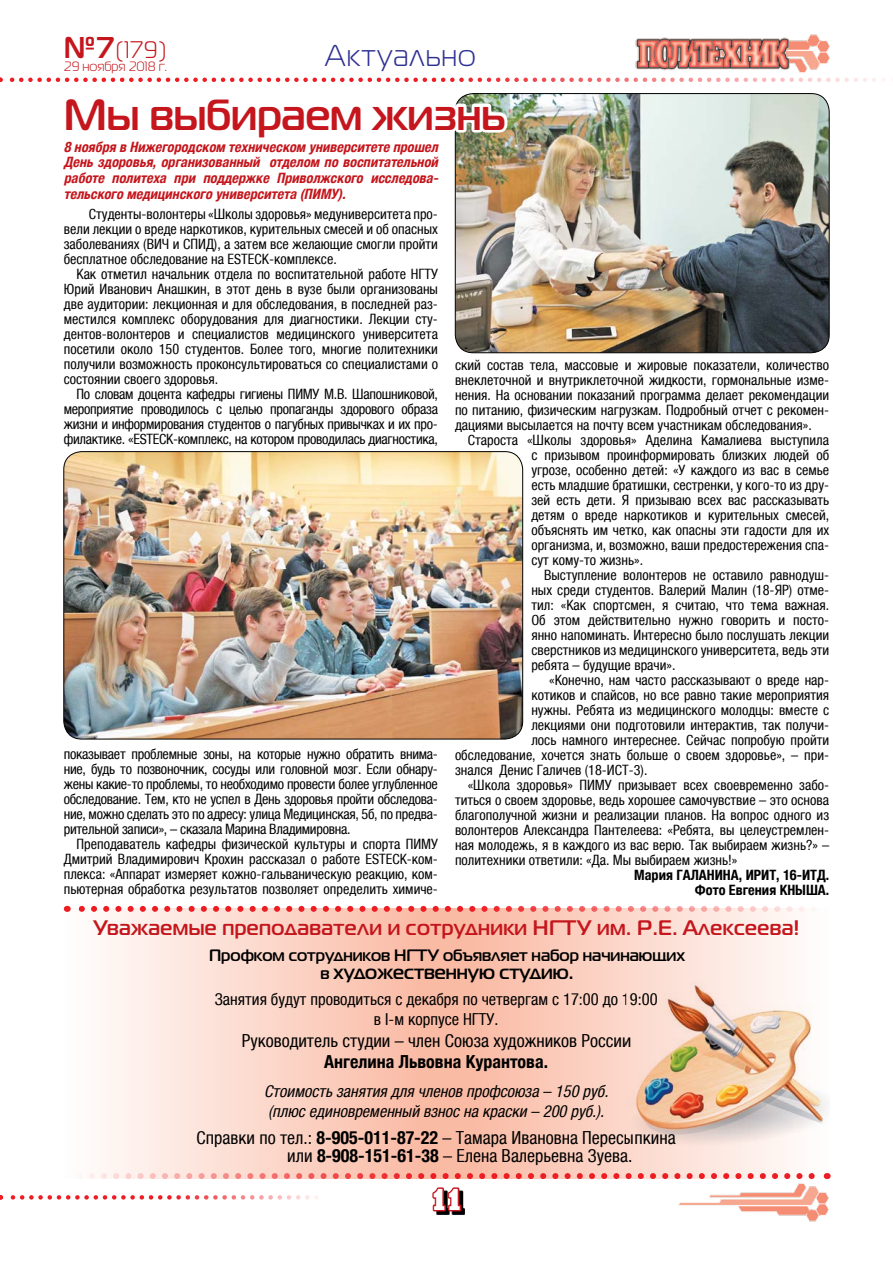
<style>
.page{position:relative;width:893px;height:1263px;background:#fff}
.page>*{position:absolute;margin:0;border:0;box-sizing:border-box;transform-origin:0 0}
.t1{font:700 43.5px "Magistral C";color:#c4161c}
.t2{font:30px "Magistral C";letter-spacing:.04em;color:#2e3092}
.t3{font:30px "Xenia Bold Cyrillic";color:#fff}
.t4{font:24px "Magistral C";color:#c4161c}
.t5{font:700 21px "Magistral C";letter-spacing:.02em;color:#c4161c}
.t6{font:700 19.5px "Magistral C";color:#000}
.t7{font:condensed 18px/18.6px "Helvetica Neue LTCYR";color:#000}
.t8{font:700 condensed 18px "Helvetica Neue LTCYR";color:#000}
.t9{font:italic condensed 16.5px/19.8px "Helvetica Neue LTCYR";color:#000}
.t10{font:condensed 16.5px/19.8px "Helvetica Neue LTCYR";color:#000;text-align:center}
.t11{font:700 16.5px "Magistral C";color:#000}
.t12{font:condensed 14.25px/15px "Helvetica Neue LTCYR";color:#000;text-align:justify}
.t13{font:italic 700 condensed 14.25px/15.8px "Helvetica Neue LTCYR";color:#c4161c;text-align:justify}
.t14{font:700 condensed 14.25px/15px "Helvetica Neue LTCYR";color:#000;text-align:right}
.t15{font:13.5px "Magistral C";color:#c4161c}
.s1{font-weight:700;font-size:30px}
.s2{font-size:16.5px}
.s3{font-weight:700}
</style>
<div class="page">
<img style="left:793px;top:34px;width:36px;height:39px">
<img style="left:635px;top:37px;width:158px;height:34px">
<svg style="left:0;top:78px;width:884px;height:4px"></svg>
<svg style="left:0;top:1195px;width:317px;height:4px"></svg>
<img style="left:678px;top:1183px;width:151px;height:39px">
<svg style="left:436px;top:1191px;width:29px;height:24px"></svg>
<svg style="left:432px;top:1187px;width:31px;height:26px"></svg>
<div style="left:446px;top:909px;width:383px;height:270px;background:linear-gradient(to right,#fab7a0,#fefdfd)"></div>
<div style="left:64px;top:909px;width:383px;height:270px;background:linear-gradient(to right,#fefefe,#fab79f)"></div>
<img style="left:455px;top:94px;width:374px;height:259px">
<div style="left:455px;top:93px;width:374px;height:260px;border:1px solid #000;border-radius:18px"></div>
<img style="left:64px;top:452px;width:459px;height:287px">
<div style="left:64px;top:451px;width:459px;height:288px;border:1px solid #000;border-radius:18px"></div>
<img style="left:454px;top:93px;width:59px;height:50px">
<svg style="left:67px;top:906px;width:747px;height:6px"></svg>
<svg style="left:79px;top:1173px;width:742px;height:6px;background:#f7a39d"></svg>
<img style="left:626px;top:981px;width:203px;height:166px">
<h3 class="t4" style="left:64px;top:37px;width:104px"><span class="s1">№7</span>(179)</h3>
<p class="t15" style="left:64px;top:59px;width:105px">29 ноября 2018 г.</p>
<h2 class="t2" style="left:325px;top:39px;width:152px">Актуально</h2>
<h1 class="t1" style="left:64px;top:88px;width:443px">Мы выбираем жизнь</h1>
<p class="t13" style="left:64px;top:139px;width:379px">8 ноября в Нижегородском техническом университете прошел День здоровья, организованный отделом по воспитательной работе политеха при поддержке Приволжского исследова&shy;тельского медицинского университета (ПИМУ).</p>
<p class="t12" style="left:64px;top:206px;width:376px;text-indent:25px">Студенты-волонтеры «Школы здоровья» медуниверситета про&shy;вели лекции о вреде наркотиков, курительных смесей и об опасных заболеваниях (ВИЧ и СПИД), а затем все желающие смогли пройти бесплатное обследование на ESTECK-комплексе.</p>
<p class="t12" style="left:64px;top:266px;width:376px;text-indent:13px">Как отметил начальник отдела по воспитательной работе НГТУ Юрий Иванович Анашкин, в этот день в вузе были организованы две аудитории: лекционная и для обследования, в последней раз&shy;местился комплекс оборудования для диагностики. Лекции сту&shy;дентов-волонтеров и специалистов медицинского университета посетили около 150 студентов. Более того, многие политехники получили возможность проконсультироваться со специалистами о состоянии своего здоровья.</p>
<p class="t12" style="left:64px;top:386px;width:376px;text-indent:13px">По словам доцента кафедры гигиены ПИМУ М.В. Шапошниковой, мероприятие проводилось с целью пропаганды здорового образа жизни и информирования студентов о пагубных привычках и их про&shy;филактике. «ESTECK-комплекс, на котором проводилась диагностика,</p>
<p class="t12" style="left:64px;top:746px;width:376px">показывает проблемные зоны, на которые нужно обратить внима&shy;ние, будь то позвоночник, сосуды или головной мозг. Если обнару&shy;жены какие-то проблемы, то необходимо провести более углубленное обследование. Тем, кто не успел в День здоровья пройти обследова&shy;ние, можно сделать это по адресу: улица Медицинская, 5б, по предва&shy;рительной записи», – сказала Марина Владимировна.</p>
<p class="t12" style="left:64px;top:836px;width:376px;text-indent:13px">Преподаватель кафедры физической культуры и спорта ПИМУ Дмитрий Владимирович Крохин рассказал о работе ESTECK-ком&shy;плекса: «Аппарат измеряет кожно-гальваническую реакцию, ком&shy;пьютерная обработка результатов позволяет определить химиче-</p>
<p class="t12" style="left:455px;top:358px;width:376px">ский состав тела, массовые и жировые показатели, количество внеклеточной и внутриклеточной жидкости, гормональные изме&shy;нения. На основании показаний программа делает рекомендации по питанию, физическим нагрузкам. Подробный отчет с рекомен&shy;дациями высылается на почту всем участникам обследования».</p>
<p class="t12" style="left:531px;top:433px;width:299px;text-indent:-64px">Староста «Школы здоровья» Аделина Камалиева выступила с призывом проинформировать близких людей об угрозе, особенно детей: «У каждого из вас в семье есть младшие братишки, сестренки, у кого-то из дру&shy;зей есть дети. Я призываю всех вас рассказывать детям о вреде наркотиков и курительных смесей, объяснять им четко, как опасны эти гадости для их организма, и, возможно, ваши предостережения спа&shy;сут кому-то жизнь».</p>
<p class="t12" style="left:531px;top:568px;width:299px;text-indent:13px">Выступление волонтеров не оставило равнодуш&shy;ных среди студентов. Валерий Малин (18-ЯР) отме&shy;тил: «Как спортсмен, я считаю, что тема важная.<br>Об этом действительно нужно говорить и посто&shy;янно напоминать. Интересно было послушать лекции сверстников из медицинского университета, ведь эти ребята – будущие врачи».</p>
<p class="t12" style="left:549px;top:673px;width:281px">«Конечно, нам часто рассказывают о вреде нар-</p>
<p class="t12" style="left:531px;top:688px;width:299px">котиков и спайсов, но все равно такие мероприятия</p>
<p class="t12" style="left:531px;top:703px;width:299px">нужны. Ребята из медицинского молодцы: вместе с</p>
<p class="t12" style="left:531px;top:718px;width:299px">лекциями они подготовили интерактив, так получи-</p>
<p class="t12" style="left:531px;top:733px;width:299px">лось намного интереснее. Сейчас попробую пройти</p>
<p class="t12" style="left:455px;top:748px;width:376px">обследование, хочется знать больше о своем здоровье», – при-</p>
<p class="t12" style="left:455px;top:763px;width:194px">знался Денис Галичев (18-ИСТ-3).</p>
<p class="t12" style="left:468px;top:778px;width:363px">«Школа здоровья» ПИМУ призывает всех своевременно забо-</p>
<p class="t12" style="left:455px;top:793px;width:376px">титься о своем здоровье, ведь хорошее самочувствие – это основа</p>
<p class="t12" style="left:455px;top:808px;width:376px">благополучной жизни и реализации планов. На вопрос одного из</p>
<p class="t12" style="left:455px;top:823px;width:376px">волонтеров Александра Пантелеева: «Ребята, вы целеустремлен-</p>
<p class="t12" style="left:455px;top:838px;width:376px">ная молодежь, я в каждого из вас верю. Так выбираем жизнь?» –</p>
<p class="t12" style="left:455px;top:853px;width:284px">политехники ответили: «Да. Мы выбираем жизнь!»</p>
<p class="t14" style="left:634px;top:868px;width:196px">Мария ГАЛАНИНА, ИРИТ, 16-ИТД.<br>Фото Евгения КНЫША.</p>
<h3 class="t5" style="left:93px;top:915px;width:707px">Уважаемые преподаватели и сотрудники НГТУ им. Р.Е. Алексеева!</h3>
<p class="t11" style="left:209px;top:946px;width:477px">Профком сотрудников НГТУ объявляет набор начинающих</p>
<h3 class="t6" style="left:321px;top:961px;width:254px"><span class="s2">в</span> художественную студию.</h3>
<p class="t10" style="left:215px;top:990px;width:444px">Занятия будут проводиться с декабря по четвергам с 17:00 до 19:00 в I-м корпусе НГТУ.</p>
<p class="t7" style="left:242px;top:1031px;width:390px">Руководитель студии – член Союза художников России</p>
<p class="t8" style="left:324px;top:1052px;width:225px">Ангелина Львовна Курантова.</p>
<p class="t9" style="left:264px;top:1081px;width:350px">Стоимостьзанятия для членов профсоюза – 150 руб. (плюсединовременный взносна краски – 200 руб.).</p>
<p class="t7" style="left:287px;top:1128px;width:390px;text-indent:-91px">Справки по тел.: <span class="s3">8-905-011-87-22</span> – Тамара Ивановна Пересыпкина или <span class="s3">8-908-151-61-38</span> – Елена Валерьевна Зуева.</p>
<h2 class="t3" style="left:429px;top:1182px;width:36px">11</h2>
</div>
